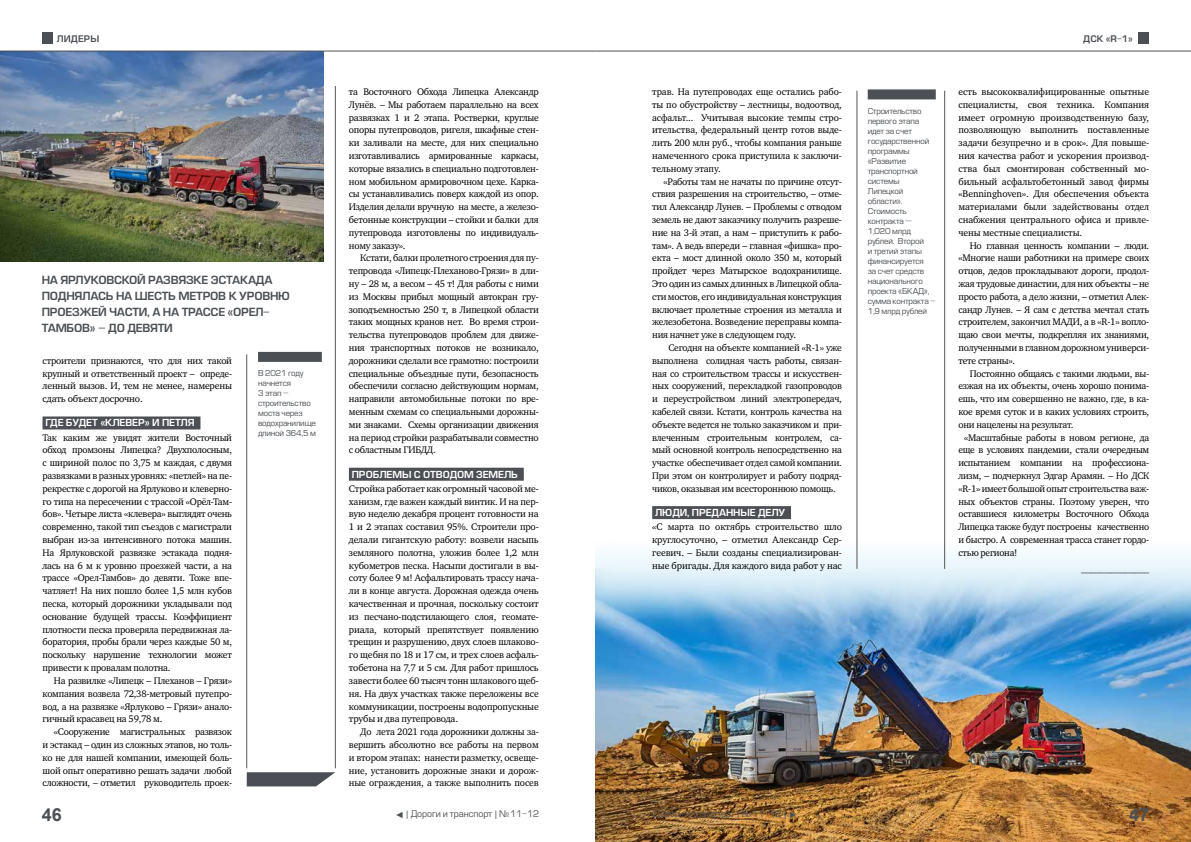
<style>
.page{position:relative;width:1191px;height:842px;background:#fff}
.page>*{position:absolute;margin:0;border:0;box-sizing:border-box;transform-origin:0 0}
.t1{font:700 18px "Arial";color:#4c5054}
.t2{font:11px/16px "Europe Demi";letter-spacing:-.025em;color:#4c5054}
.t3{font:9.8px/12.8px "Charter C";letter-spacing:-.025em;color:#000;text-align:justify}
.t4{font:9.5px "Europe Demi";letter-spacing:-.01em;color:#fff}
.t5{font:9px "Europe Demi";color:#4c5054}
.t6{font:8.9px "Europe";letter-spacing:-.01em;color:#4c5054}
.t7{font:8.9px "Europe Demi";letter-spacing:.02em;color:#4c5054}
.t8{font:8px/10px "Europe";letter-spacing:-.025em;color:#4c5054}
.s1{font-family:"Arial"}
</style>
<div class="page">
<img style="left:595px;top:517px;width:596px;height:325px">
<div style="left:43px;top:416px;width:157px;height:13px;background:#4c5054"></div>
<div style="left:349px;top:468px;width:175px;height:13px;background:#4c5054"></div>
<hr style="left:335px;top:86px;width:1px;height:682px;background:#555">
<hr style="left:246px;top:354px;width:1px;height:414px;background:#555">
<div style="left:652px;top:506px;width:139px;height:13px;background:#4c5054"></div>
<hr style="left:944px;top:91px;width:1px;height:478px;background:#555">
<hr style="left:856px;top:91px;width:1px;height:478px;background:#555">
<div style="left:867px;top:89px;width:68px;height:10px;background:#4c5054"></div>
<div style="left:258px;top:352px;width:64px;height:10px;background:#4c5054"></div>
<img style="left:0;top:52px;width:323px;height:209px">
<svg style="left:247px;top:772px;width:88px;height:14px"></svg>
<div style="left:1138px;top:32px;width:10px;height:12px;background:#4c5054"></div>
<div style="left:42px;top:32px;width:11px;height:12px;background:#4c5054"></div>
<hr style="left:0;top:51px;width:595px;height:1px;background:#4c5054">
<hr style="left:595px;top:51px;width:596px;height:1px;background:#4c5054">
<p class="t7" style="left:57px;top:33px;width:44px">ЛИДЕРЫ</p>
<p class="t7" style="left:1083px;top:33px;width:51px">ДСК «R-1»</p>
<p class="t2" style="left:42px;top:272px;width:250px">НА ЯРЛУКОВСКОЙ РАЗВЯЗКЕ ЭСТАКАДА<br>ПОДНЯЛАСЬ НА ШЕСТЬ МЕТРОВ К УРОВНЮ<br>ПРОЕЗЖЕЙ ЧАСТИ, А НА ТРАССЕ «ОРЕЛ-<br>ТАМБОВ» – ДО ДЕВЯТИ</p>
<p class="t3" style="left:43px;top:354px;width:191px">строители признаются, что для них такой крупный и ответственный проект – опреде&shy;ленный вызов. И, тем не менее, намерены сдать объект досрочно.</p>
<p class="t4" style="left:45px;top:417px;width:151px">ГДЕ БУДЕТ «КЛЕВЕР» И ПЕТЛЯ</p>
<p class="t3" style="left:43px;top:431px;width:191px">Так каким же увидят жители Восточный обход промзоны Липецка? Двухполосным, с шириной полос по 3,75 м каждая, с двумя развязками в разных уровнях: «петлей» на пе&shy;рекрестке с дорогой на Ярлуково и клеверно&shy;го типа на пересечении с трассой «Орёл-Там&shy;бов». Четыре листа «клевера» выглядят очень современно, такой тип съездов с магистрали выбран из-за интенсивного потока машин.<br>На Ярлуковской развязке эстакада подня&shy;лась на 6 м к уровню проезжей части, а на трассе «Орел-Тамбов» до девяти. Тоже впе&shy;чатляет! На них пошло более 1,5 млн кубов песка, который дорожники укладывали под основание будущей трассы. Коэффициент плотности песка проверяла передвижная ла&shy;боратория, пробы брали через каждые 50 м, поскольку нарушение технологии может привести к провалам полотна.</p>
<p class="t3" style="left:43px;top:674px;width:191px;text-indent:11px">На развилке «Липецк – Плеханов – Грязи» компания возвела 72,38-метровый путепро&shy;вод, а на развязке «Ярлуково – Грязи» анало&shy;гичный красавец на 59,78 м.</p>
<p class="t3" style="left:43px;top:725px;width:191px;text-indent:11px">«Сооружение магистральных развязок и эстакад – один из сложных этапов, но толь&shy;ко не для нашей компании, имеющей боль&shy;шой опыт оперативно решать задачи любой сложности, – отметил руководитель проек-</p>
<p class="t8" style="left:258px;top:368px;width:60px">В 2021 году начнется<br>3 этап – строительство моста через водохранилище длиной 364,5 м</p>
<p class="t3" style="left:349px;top:85px;width:191px">та Восточного Обхода Липецка Александр Лунёв. – Мы работаем параллельно на всех развязках 1 и 2 этапа. Ростверки, круглые опоры путепроводов, ригеля, шкафные стен&shy;ки заливали на месте, для них специально изготавливались армированные каркасы, которые вязались в специально подготовлен&shy;ном мобильном армировочном цехе. Карка&shy;сы устанавливались поверх каждой из опор.<br>Изделия делали вручную на месте, а железо&shy;бетонные конструкции – стойки и балки для путепровода изготовлены по индивидуаль&shy;ному заказу».</p>
<p class="t3" style="left:349px;top:252px;width:191px;text-indent:11px">Кстати, балки пролетного строения для пу&shy;тепровода «Липецк-Плеханово-Грязи» в дли&shy;ну – 28 м, а весом – 45 т! Для работы с ними из Москвы прибыл мощный автокран гру&shy;зоподъемностью 250 т, в Липецкой области таких мощных кранов нет. Во время строи&shy;тельства путепроводов проблем для движе&shy;ния транспортных потоков не возникало, дорожники сделали все грамотно: построили специальные объездные пути, безопасность обеспечили согласно действующим нормам, направили автомобильные потоки по вре&shy;менным схемам со специальными дорожны&shy;ми знаками. Схемы организации движения на период стройки разрабатывали совместно с областным ГИБДД.</p>
<p class="t4" style="left:352px;top:468px;width:168px">ПРОБЛЕМЫ С ОТВОДОМ ЗЕМЕЛЬ</p>
<p class="t3" style="left:349px;top:482px;width:191px">Стройка работает как огромный часовой ме&shy;ханизм, где важен каждый винтик. И на пер&shy;вую неделю декабря процент готовности на 1 и 2 этапах составил 95%. Строители про&shy;делали гигантскую работу: возвели насыпь земляного полотна, уложив более 1,2 млн кубометров песка. Насыпи достигали в вы&shy;соту более 9 м! Асфальтировать трассу нача&shy;ли в конце августа. Дорожная одежда очень качественная и прочная, поскольку состоит из песчано-подстилающего слоя, геомате&shy;риала, который препятствует появлению трещин и разрушению, двух слоев шлаково&shy;го щебня по 18 и 17 см, и трех слоев асфаль&shy;тобетона на 7,7 и 5 см. Для работ пришлось завести более 60 тысяч тонн шлакового щеб&shy;ня. На двух участках также переложены все коммуникации, построены водопропускные трубы и два путепровода.</p>
<p class="t3" style="left:349px;top:725px;width:191px;text-indent:11px">До лета 2021 года дорожники должны за&shy;вершить абсолютно все работы на первом и втором этапах: нанести разметку, освеще&shy;ние, установить дорожные знаки и дорож&shy;ные ограждения, а также выполнить посев</p>
<p class="t3" style="left:652px;top:85px;width:191px">трав. На путепроводах еще остались рабо&shy;ты по обустройству – лестницы, водоотвод, асфальт... Учитывая высокие темпы стро&shy;ительства, федеральный центр готов выде&shy;лить 200 млн руб., чтобы компания раньше намеченного срока приступила к заключи&shy;тельному этапу.</p>
<p class="t3" style="left:652px;top:175px;width:191px;text-indent:11px">«Работы там не начаты по причине отсут&shy;ствия разрешения на строительство, – отме&shy;тил Александр Лунев. – Проблемы с отводом земель не дают заказчику получить разреше&shy;ние на 3-й этап, а нам – приступить к рабо&shy;там». А ведь впереди – главная «фишка» про&shy;екта – мост длинной около 350 м, который пройдет через Матырское водохранилище.<br>Это один из самых длинных в Липецкой обла&shy;сти мостов, его индивидуальная конструкция включает пролетные строения из металла и железобетона. Возведение переправы компа&shy;ния начнет уже в следующем году.</p>
<p class="t3" style="left:652px;top:341px;width:191px;text-indent:16px">Сегодня на объекте компанией «R-1» уже выполнена солидная часть работы, связан&shy;ная со строительством трассы и искусствен&shy;ных сооружений, перекладкой газопроводов и переустройством линий электропередач, кабелей связи. Кстати, контроль качества на объекте ведется не только заказчиком и при&shy;влеченным строительным контролем, са&shy;мый основной контроль непосредственно на участке обеспечивает отдел самой компании.<br>При этом он контролирует и работу подряд&shy;чиков, оказывая им всестороннюю помощь.</p>
<p class="t4" style="left:655px;top:507px;width:132px">ЛЮДИ, ПРЕДАННЫЕ ДЕЛУ</p>
<p class="t3" style="left:652px;top:521px;width:191px">«С марта по октябрь строительство шло круглосуточно, – отметил Александр Сер&shy;геевич. – Были созданы специализирован&shy;ные бригады. Для каждого вида работ у нас</p>
<p class="t8" style="left:867px;top:106px;width:70px">Строительство первого этапа идет за счет государственной программы «Развитие транспортной системы<br>Липецкой области».<br>Стоимость контракта —<br>1,020 млрд рублей. Второй<br>и третий этапы финансируется<br>за счет средств национального проекта «БКАД», сумма контракта –<br>1,9 млрд рублей</p>
<p class="t3" style="left:958px;top:85px;width:192px">есть высококвалифицированные опытные специалисты, своя техника. Компания имеет огромную производственную базу, позволяющую выполнить поставленные задачи безупречно и в срок». Для повыше&shy;ния качества работ и ускорения производ&shy;ства был смонтирован собственный мо&shy;бильный асфальтобетонный завод фирмы «Benninghoven». Для обеспечения объекта материалами были задействованы отдел снабжения центрального офиса и привле&shy;чены местные специалисты.</p>
<p class="t3" style="left:958px;top:239px;width:192px;text-indent:11px">Но главная ценность компании – люди. «Многие наши работники на примере своих отцов, дедов прокладывают дороги, продол&shy;жая трудовые династии, для них объекты – не просто работа, а дело жизни, – отметил Алек&shy;сандр Лунев. – Я сам с детства мечтал стать строителем, закончил МАДИ, а в «R-1» вопло&shy;щаю свои мечты, подкрепляя их знаниями, полученными в главном дорожном универси&shy;тете страны».</p>
<p class="t3" style="left:969px;top:367px;width:181px">Постоянно общаясь с такими людьми, вы-</p>
<p class="t3" style="left:958px;top:380px;width:192px">езжая на их объекты, очень хорошо понима-</p>
<p class="t3" style="left:958px;top:393px;width:192px">ешь, что им совершенно не важно, где, в ка-</p>
<p class="t3" style="left:958px;top:405px;width:192px">кое время суток и в каких условиях строить,</p>
<p class="t3" style="left:958px;top:418px;width:117px">они нацелены на результат.</p>
<p class="t3" style="left:964px;top:431px;width:187px">«Масштабные работы в новом регионе, да</p>
<p class="t3" style="left:958px;top:444px;width:192px">еще в условиях пандемии, стали очередным</p>
<p class="t3" style="left:958px;top:457px;width:192px">испытанием компании на профессиона-</p>
<p class="t3" style="left:958px;top:469px;width:192px">лизм, – подчеркнул Эдгар Арамян. – Но ДСК</p>
<p class="t3" style="left:958px;top:482px;width:192px">«R-1» имеет большой опыт строительства важ-</p>
<p class="t3" style="left:958px;top:495px;width:192px">ных объектов страны. Поэтому уверен, что</p>
<p class="t3" style="left:958px;top:508px;width:192px">оставшиеся километры Восточного Обхода</p>
<p class="t3" style="left:958px;top:521px;width:192px">Липецка также будут построены качественно</p>
<p class="t3" style="left:958px;top:533px;width:192px">и быстро. А современная трасса станет гордо-</p>
<p class="t3" style="left:958px;top:546px;width:60px">стью региона!</p>
<p class="t5" style="left:1081px;top:563px;width:69px">______________</p>
<h1 class="t1" style="left:42px;top:803px;width:21px">46</h1>
<p class="t6" style="left:395px;top:809px;width:146px"><span class="s1">◄ |</span> Дороги и транспорт <span class="s1">|</span> №11-12</p>
<p class="t6" style="left:653px;top:809px;width:146px">Дороги и транспорт <span class="s1">|</span> №11-12 <span class="s1">| ►</span></p>
<h1 class="t1" style="left:1129px;top:803px;width:21px">47</h1>
</div>
